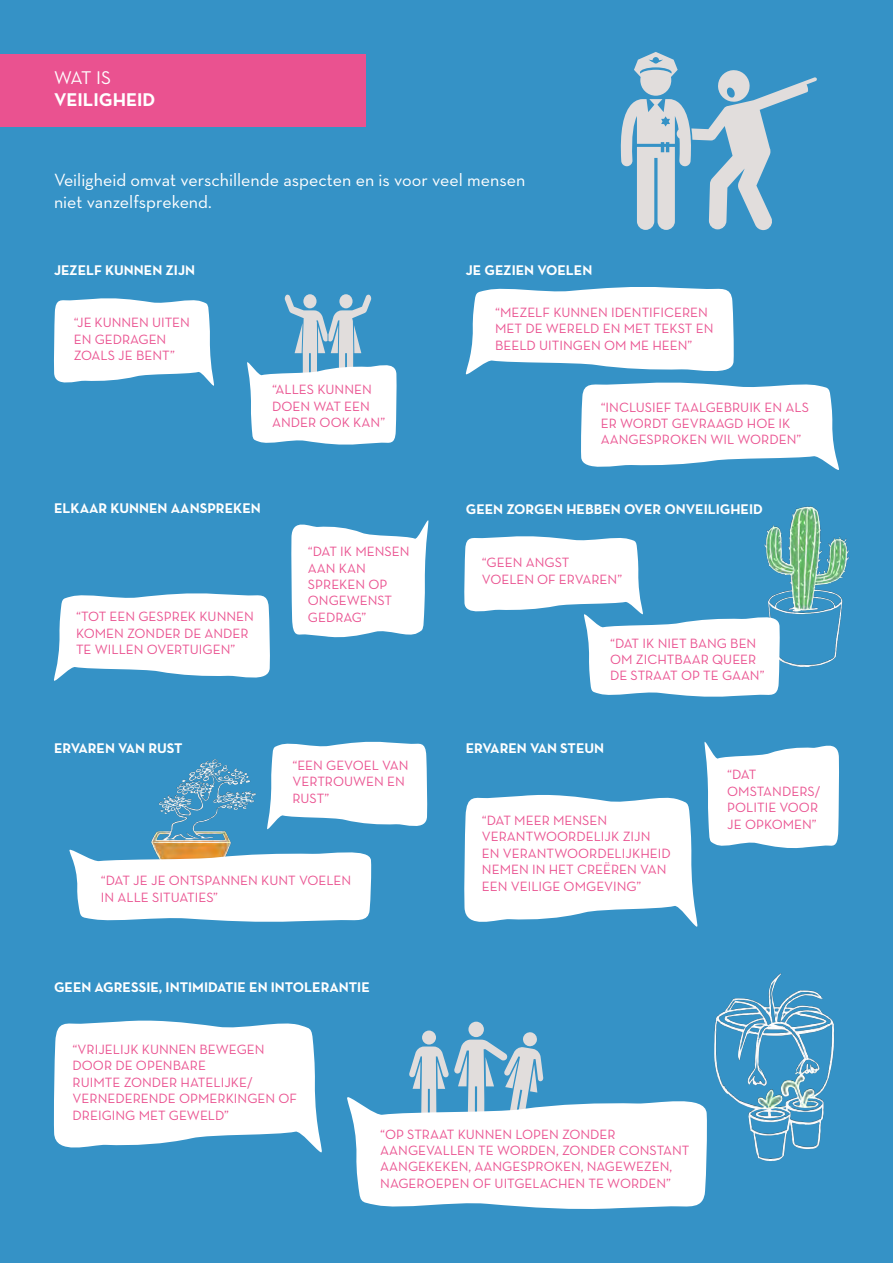
<style>
.page{position:relative;width:893px;height:1263px;background:#3592c6}
.page>*{position:absolute;margin:0;border:0;box-sizing:border-box;transform-origin:0 0}
.t1{font:700 18.75px "Neutraface Text";color:#fff}
.t2{font:18.75px "Neutraface Text";color:#fff}
.t3{font:18px/21.6px "Neutraface Text";color:#fff}
.t4{font:700 14.25px "Neutraface Text";color:#fff}
.t5{font:13.65px/16.5px "Neutraface Text";color:#ea5290}
</style>
<div class="page">
<img style="left:151px;top:759px;width:105px;height:88px">
<img style="left:766px;top:506px;width:84px;height:161px">
<svg style="left:422px;top:1030px;width:14px;height:14px"></svg>
<div style="left:468px;top:1022px;width:16px;height:15px;background:#e1dddc;border-radius:50%"></div>
<div style="left:0;top:54px;width:366px;height:72px;background:#ea5290"></div>
<svg style="left:54px;top:298px;width:160px;height:88px;background:#e1eff6"></svg>
<svg style="left:247px;top:294px;width:150px;height:151px"></svg>
<svg style="left:465px;top:287px;width:374px;height:183px"></svg>
<svg style="left:464px;top:535px;width:316px;height:162px"></svg>
<svg style="left:267px;top:741px;width:160px;height:89px;background:#dfeef6"></svg>
<svg style="left:69px;top:847px;width:303px;height:75px;background:#e1ebef"></svg>
<svg style="left:464px;top:741px;width:375px;height:183px"></svg>
<svg style="left:291px;top:520px;width:138px;height:118px;background:#dfedf6"></svg>
<svg style="left:54px;top:593px;width:216px;height:88px;background:#e0eef6"></svg>
<svg style="left:54px;top:1020px;width:268px;height:133px;background:#e1eef6"></svg>
<svg style="left:347px;top:1032px;width:356px;height:177px"></svg>
<img style="left:658px;top:924px;width:176px;height:276px">
<svg style="left:620px;top:52px;width:197px;height:178px"></svg>
<h1 class="t2" style="left:54px;top:66px;width:59px">WAT IS</h1>
<h1 class="t1" style="left:54px;top:88px;width:103px">VEILIGHEID</h1>
<h2 class="t3" style="left:54px;top:169px;width:473px">Veiligheid omvat verschillende aspecten en is voor veel mensen niet vanzelfsprekend.</h2>
<p class="t4" style="left:54px;top:261px;width:143px">JEZELF KUNNEN ZIJN</p>
<p class="t4" style="left:466px;top:261px;width:128px">JE GEZIEN VOELEN</p>
<p class="t5" style="left:74px;top:314px;width:118px">“JE KUNNEN UITEN<br>EN GEDRAGEN<br>ZOALS JE BENT”</p>
<p class="t5" style="left:272px;top:381px;width:115px">“ALLES KUNNEN<br>DOEN WAT EEN<br>ANDER OOK KAN”</p>
<p class="t4" style="left:54px;top:499px;width:208px">ELKAAR KUNNEN AANSPREKEN</p>
<p class="t5" style="left:308px;top:543px;width:103px">“DAT IK MENSEN<br>AAN KAN<br>SPREKEN OP<br>ONGEWENST</p>
<p class="t5" style="left:76px;top:608px;width:179px">“TOT EEN GESPREK KUNNEN</p>
<p class="t5" style="left:308px;top:609px;width:60px">GEDRAG”</p>
<p class="t5" style="left:76px;top:625px;width:174px">KOMEN ZONDER DE ANDER<br>TE WILLEN OVERTUIGEN”</p>
<p class="t5" style="left:495px;top:304px;width:220px">“MEZELF KUNNEN IDENTIFICEREN<br>MET DE WERELD EN MET TEKST EN<br>BEELD UITINGEN OM ME HEEN”</p>
<p class="t5" style="left:601px;top:398px;width:210px">“INCLUSIEF TAALGEBRUIK EN ALS<br>ER WORDT GEVRAAGD HOE IK<br>AANGESPROKEN WIL WORDEN”</p>
<p class="t4" style="left:466px;top:500px;width:299px">GEEN ZORGEN HEBBEN OVER ONVEILIGHEID</p>
<p class="t5" style="left:482px;top:554px;width:142px">“GEEN ANGST<br>VOELEN OF ERVAREN”</p>
<p class="t5" style="left:610px;top:634px;width:156px">“DAT IK NIET BANG BEN<br>OM ZICHTBAAR QUEER<br>DE STRAAT OP TE GAAN”</p>
<p class="t4" style="left:54px;top:739px;width:130px">ERVAREN VAN RUST</p>
<p class="t4" style="left:466px;top:739px;width:140px">ERVAREN VAN STEUN</p>
<p class="t5" style="left:292px;top:756px;width:118px">“EEN GEVOEL VAN<br>VERTROUWEN EN<br>RUST”</p>
<p class="t5" style="left:101px;top:872px;width:252px">“DAT JE JE ONTSPANNEN KUNT VOELEN<br>IN ALLE SITUATIES”</p>
<p class="t4" style="left:54px;top:978px;width:317px">GEEN AGRESSIE, INTIMIDATIE EN INTOLERANTIE</p>
<p class="t5" style="left:73px;top:1041px;width:226px">“VRIJELIJK KUNNEN BEWEGEN<br>DOOR DE OPENBARE<br>RUIMTE ZONDER HATELIJKE/<br>VERNEDERENDE OPMERKINGEN OF<br>DREIGING MET GEWELD”</p>
<p class="t5" style="left:482px;top:812px;width:190px">“DAT MEER MENSEN<br>VERANTWOORDELIJK ZIJN<br>EN VERANTWOORDELIJKHEID<br>NEMEN IN HET CREËREN VAN<br>EEN VEILIGE OMGEVING”</p>
<p class="t5" style="left:380px;top:1125px;width:311px">“OP STRAAT KUNNEN LOPEN ZONDER AANGEVALLEN TE WORDEN, ZONDER CONSTANT AANGEKEKEN, AANGESPROKEN, NAGEWEZEN, NAGEROEPEN OF UITGELACHEN TE WORDEN”</p>
<p class="t5" style="left:727px;top:766px;width:95px">“DAT<br>OMSTANDERS/<br>POLITIE VOOR<br>JE OPKOMEN”</p>
</div>
